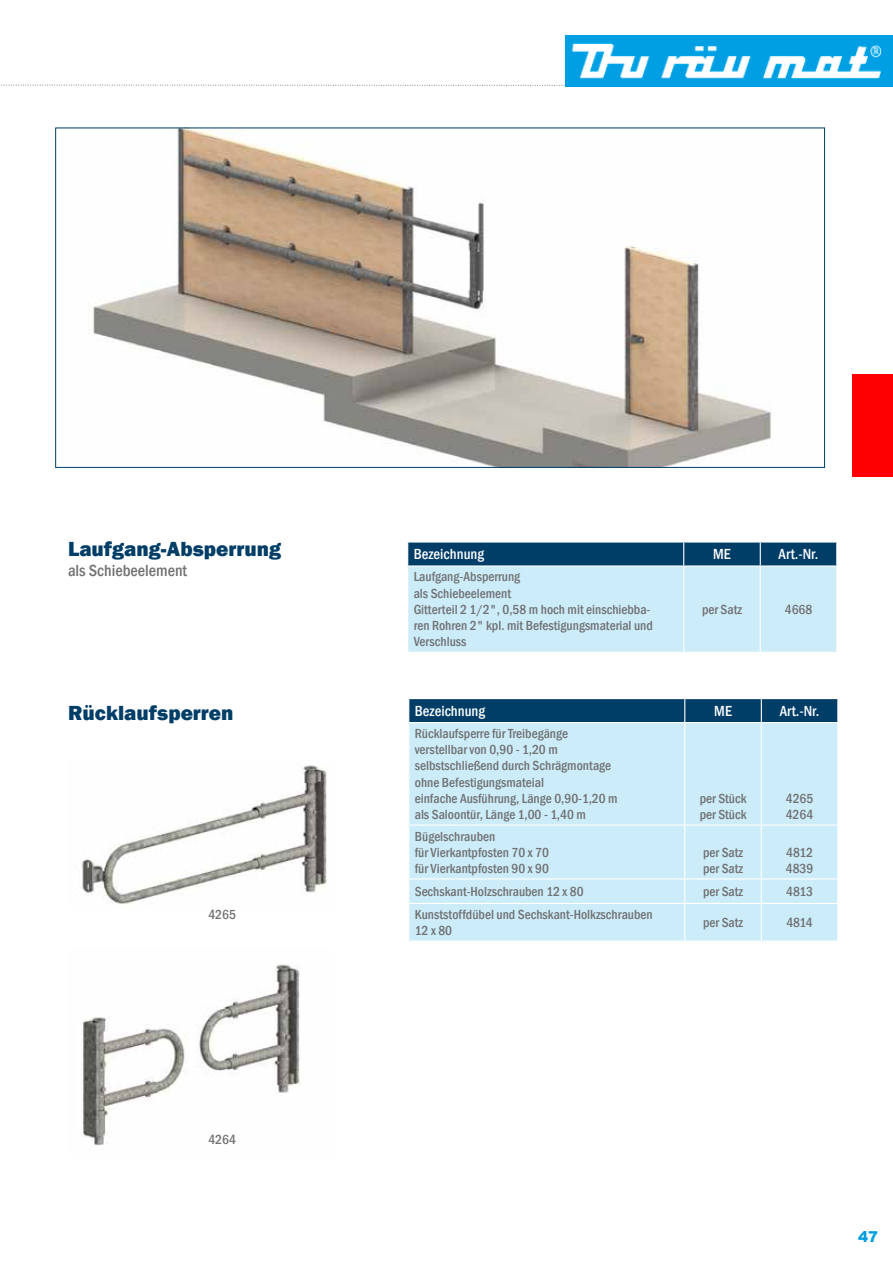
<style>
.page{position:relative;width:893px;height:1263px;background:#fff}
.page>*{position:absolute;margin:0;border:0;box-sizing:border-box;transform-origin:0 0}
.t1{font:800 21px "Franklin Gothic";color:#003d67}
.t2{font:500 condensed 16.5px "Franklin Gothic";color:#707172}
.t3{font:500 condensed 15px "Franklin Gothic";color:#fff}
.t4{font:900 15px "Arial";color:#009ee0}
.t5{font:500 condensed 13.5px/16.2px "Franklin Gothic";color:#707172}
</style>
<div class="page">
<div style="left:852px;top:374px;width:41px;height:102px;background:#f00"></div>
<svg style="left:1px;top:85px;width:564px;height:1px"></svg>
<img style="left:565px;top:36px;width:328px;height:50px">
<img style="left:88px;top:130px;width:684px;height:336px">
<div style="left:409px;top:723px;width:428px;height:217px;background:#ccecf9"></div>
<hr style="left:684px;top:723px;width:1px;height:101px;background:#fff">
<hr style="left:761px;top:723px;width:1px;height:101px;background:#fff">
<hr style="left:408px;top:824px;width:277px;height:2px;background:#fff">
<hr style="left:685px;top:824px;width:76px;height:2px;background:#fff">
<hr style="left:684px;top:826px;width:1px;height:52px;background:#fff">
<hr style="left:761px;top:824px;width:77px;height:2px;background:#fff">
<hr style="left:761px;top:826px;width:1px;height:52px;background:#fff">
<hr style="left:408px;top:878px;width:277px;height:1px;background:#fff">
<hr style="left:685px;top:878px;width:76px;height:1px;background:#fff">
<svg style="left:684px;top:879px;width:1px;height:24px"></svg>
<hr style="left:761px;top:878px;width:77px;height:1px;background:#fff">
<svg style="left:761px;top:879px;width:1px;height:24px"></svg>
<svg style="left:837px;top:879px;width:1px;height:24px"></svg>
<hr style="left:408px;top:903px;width:277px;height:1px;background:#fff">
<hr style="left:685px;top:903px;width:76px;height:1px;background:#fff">
<hr style="left:684px;top:904px;width:1px;height:36px;background:#fff">
<hr style="left:761px;top:903px;width:77px;height:1px;background:#fff">
<hr style="left:761px;top:904px;width:1px;height:36px;background:#fff">
<svg style="left:408px;top:698px;width:430px;height:24px;background:#0b456d"></svg>
<hr style="left:685px;top:698px;width:76px;height:1px;background:#fff">
<hr style="left:761px;top:698px;width:77px;height:1px;background:#fff">
<svg style="left:407px;top:542px;width:430px;height:110px;background:#a2c8da"></svg>
<hr style="left:407px;top:567px;width:1px;height:85px;background:#fff">
<img style="left:81px;top:765px;width:246px;height:140px">
<img style="left:83px;top:964px;width:218px;height:182px">
<h1 class="t1" style="left:68px;top:535px;width:214px">Laufgang-Absperrung</h1>
<p class="t2" style="left:68px;top:560px;width:121px">als Schiebeelement</p>
<p class="t3" style="left:414px;top:544px;width:72px">Bezeichnung</p>
<p class="t3" style="left:713px;top:544px;width:19px">ME</p>
<p class="t3" style="left:779px;top:544px;width:41px">Art.-Nr.</p>
<p class="t5" style="left:414px;top:569px;width:241px">Laufgang-Absperrung<br>als Schiebeelement<br>Gitterteil 2 1/2", 0,58 m hoch mit einschiebba&shy;ren Rohren 2" kpl. mit Befestigungsmaterial und<br>Verschluss</p>
<p class="t5" style="left:702px;top:601px;width:42px">per Satz</p>
<p class="t5" style="left:785px;top:601px;width:29px">4668</p>
<h1 class="t1" style="left:68px;top:699px;width:167px">Rücklaufsperren</h1>
<p class="t3" style="left:415px;top:701px;width:72px">Bezeichnung</p>
<p class="t3" style="left:714px;top:701px;width:19px">ME</p>
<p class="t3" style="left:780px;top:701px;width:41px">Art.-Nr.</p>
<p class="t5" style="left:415px;top:725px;width:204px">Rücklaufsperre für Treibegänge verstellbar von 0,90 - 1,20 m selbstschließend durch Schrägmontage ohne Befestigungsmateial<br>einfache Ausführung, Länge 0,90-1,20 m als Saloontür, Länge 1,00 - 1,40 m</p>
<p class="t5" style="left:700px;top:790px;width:48px">per Stück per Stück</p>
<p class="t5" style="left:786px;top:790px;width:29px">4265<br>4264</p>
<p class="t5" style="left:208px;top:906px;width:29px">4265</p>
<p class="t5" style="left:415px;top:828px;width:136px">Bügelschrauben<br>für Vierkantpfosten 70 x 70 für Vierkantpfosten 90 x 90</p>
<p class="t5" style="left:703px;top:844px;width:42px">per Satz per Satz</p>
<p class="t5" style="left:786px;top:844px;width:29px">4812<br>4839</p>
<p class="t5" style="left:415px;top:883px;width:170px">Sechskant-Holzschrauben 12 x 80</p>
<p class="t5" style="left:703px;top:883px;width:42px">per Satz</p>
<p class="t5" style="left:786px;top:883px;width:28px">4813</p>
<p class="t5" style="left:415px;top:906px;width:239px">Kunststoffdübel und Sechskant-Holkzschrauben<br>12 x 80</p>
<p class="t5" style="left:703px;top:914px;width:42px">per Satz</p>
<p class="t5" style="left:786px;top:914px;width:28px">4814</p>
<p class="t5" style="left:208px;top:1131px;width:29px">4264</p>
<p class="t4" style="left:858px;top:1225px;width:22px">47</p>
</div>
